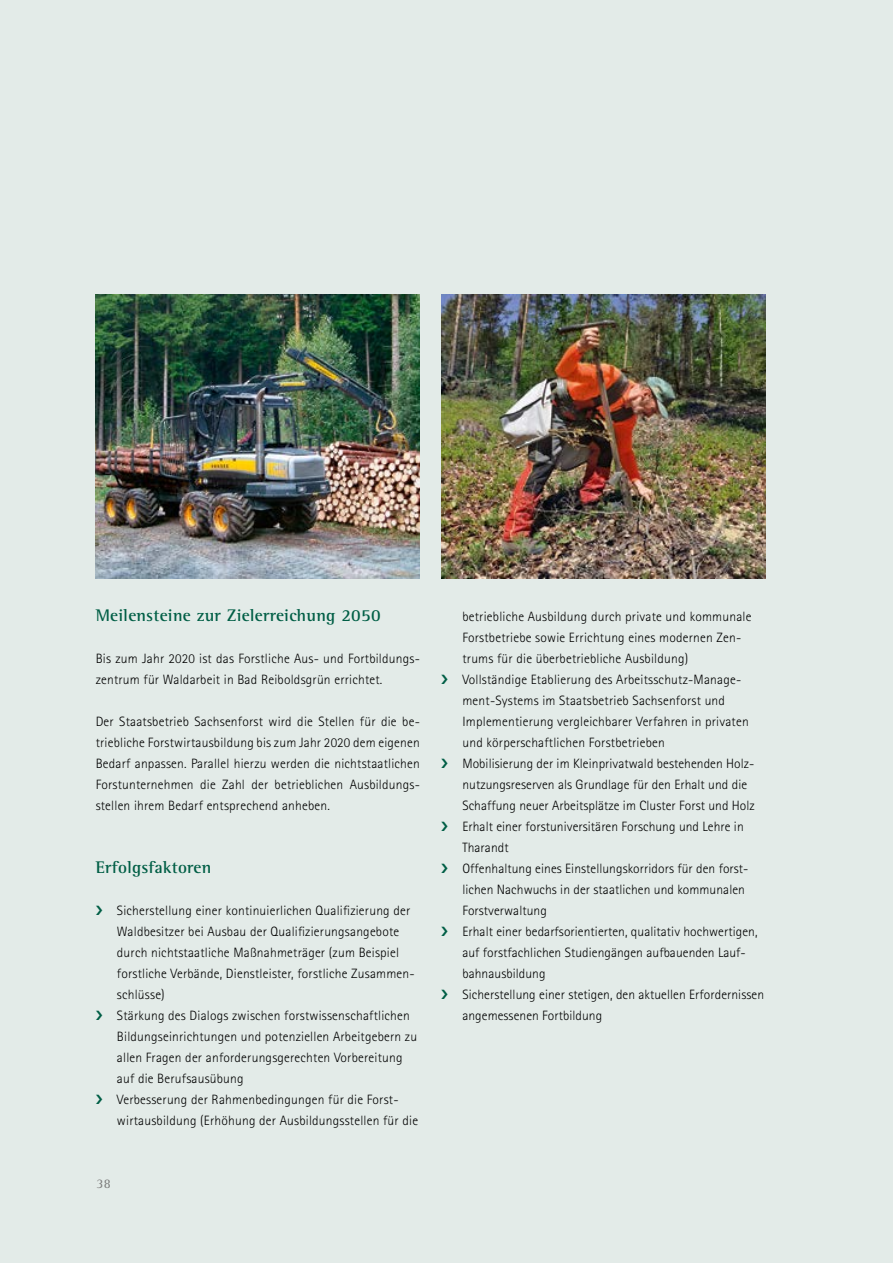
<style>
.page{position:relative;width:893px;height:1263px;background:#e3ebe8}
.page>*{position:absolute;margin:0;border:0;box-sizing:border-box;transform-origin:0 0}
.t1{font:700 17.25px "AT Rotis Semi Serif";letter-spacing:.015em;color:#005e45}
.t2{font:300 13.5px/21px "AT Rotis Sans Serif";letter-spacing:.015em;color:#000}
.t3{font:13.5px "AT Rotis Semi Serif";color:#7b7b7a}
</style>
<div class="page">
<img style="left:96px;top:295px;width:324px;height:284px">
<img style="left:441px;top:295px;width:324px;height:284px">
<h3 class="t1" style="left:96px;top:605px;width:286px">Meilensteine zur Zielerreichung 2050</h3>
<p class="t2" style="left:96px;top:648px;width:326px">Bis zum Jahr 2020 ist das Forstliche Aus- und Fortbildungs&shy;zentrum für Waldarbeit in Bad Reiboldsgrün errichtet.</p>
<p class="t2" style="left:96px;top:711px;width:326px;text-align:justify">Der Staatsbetrieb Sachsenforst wird die Stellen für die be&shy;triebliche Forstwirtausbildung bis zum Jahr 2020 dem eigenen Bedarf anpassen. Parallel hierzu werden die nichtstaatlichen Forstunternehmen die Zahl der betrieblichen Ausbildungs&shy;stellen ihrem Bedarf entsprechend anheben.</p>
<p class="t1" style="left:96px;top:857px;width:117px">Erfolgsfaktoren</p>
<p class="t2" style="left:117px;top:900px;width:299px">Sicherstellung einer kontinuierlichen Qualifizierung der Waldbesitzer bei Ausbau der Qualifizierungsangebote durch nichtstaatliche Maßnahmeträger (zum Beispiel forstliche Verbände, Dienstleister, forstliche Zusammen&shy;schlüsse)</p>
<p class="t2" style="left:117px;top:1005px;width:302px">Stärkung des Dialogs zwischen forstwissenschaftlichen Bildungseinrichtungen und potenziellen Arbeitgebern zu allen Fragen der anforderungsgerechten Vorbereitung auf die Berufsausübung</p>
<p class="t2" style="left:117px;top:1089px;width:303px">Verbesserung der Rahmenbedingungen für die Forst&shy;wirtausbildung (Erhöhung der Ausbildungsstellen für die</p>
<p class="t3" style="left:97px;top:1175px;width:16px">38</p>
<p class="t2" style="left:462px;top:606px;width:291px">betriebliche Ausbildung durch private und kommunale<br>Forstbetriebe sowie Errichtung eines modernen Zen&shy;trums für die überbetriebliche Ausbildung)</p>
<p class="t2" style="left:462px;top:669px;width:288px">Vollständige Etablierung des Arbeitsschutz-Manage&shy;ment-Systems im Staatsbetrieb Sachsenforst und Implementierung vergleichbarer Verfahren in privaten und körperschaftlichen Forstbetrieben</p>
<p class="t2" style="left:462px;top:753px;width:294px">Mobilisierung der im Kleinprivatwald bestehenden Holz&shy;nutzungsreserven als Grundlage für den Erhalt und die<br>Schaffung neuer Arbeitsplätze im Cluster Forst und Holz</p>
<p class="t2" style="left:462px;top:816px;width:283px">Erhalt einer forstuniversitären Forschung und Lehre in<br>Tharandt</p>
<p class="t2" style="left:462px;top:858px;width:288px">Offenhaltung eines Einstellungskorridors für den forst&shy;lichen Nachwuchs in der staatlichen und kommunalen<br>Forstverwaltung</p>
<p class="t2" style="left:462px;top:921px;width:297px">Erhalt einer bedarfsorientierten, qualitativ hochwertigen, auf forstfachlichen Studiengängen aufbauenden Lauf&shy;bahnausbildung</p>
<p class="t2" style="left:462px;top:984px;width:303px">Sicherstellung einer stetigen, den aktuellen Erfordernissen angemessenen Fortbildung</p>
</div>
